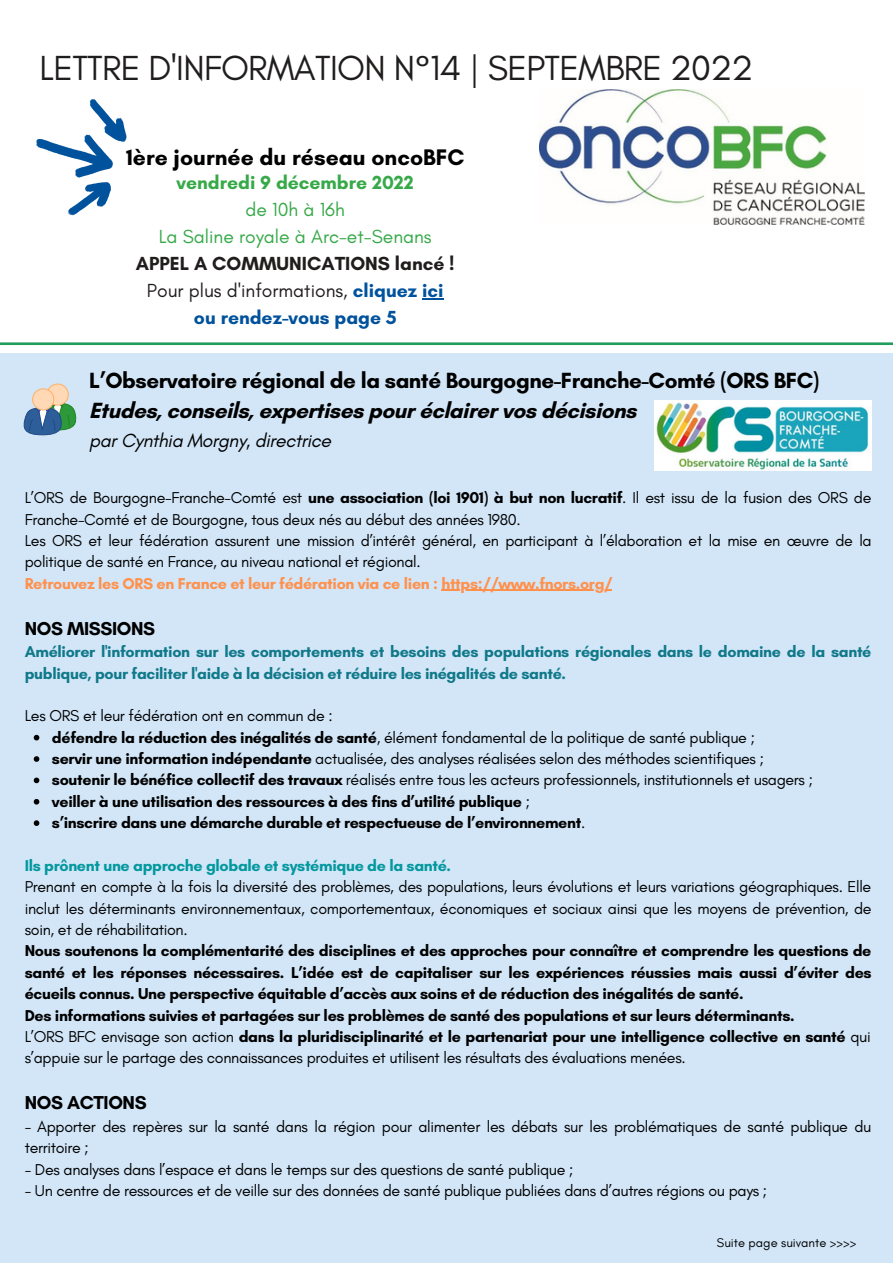
<style>
.page{position:relative;width:893px;height:1264px;background:#fff}
.page>*{position:absolute;margin:0;border:0;box-sizing:border-box;transform-origin:0 0}
.t1{font:35.55px "Glacial Indifference";letter-spacing:-.02em;color:#201d1d}
.t2{font:700 22.95px "Glacial Indifference";color:#000}
.t3{font:700 22.35px/30.3px "Glacial Indifference";letter-spacing:-.02em;color:#000}
.t4{font:700 19.35px/27px "Glacial Indifference";color:#00529c;text-align:center}
.t5{font:19.35px/27px "Glacial Indifference";color:#36a948;text-align:center}
.t6{font:italic 19.35px "Glacial Indifference";letter-spacing:-.02em;color:#000}
.t7{font:700 19.35px "Glacial Indifference";color:#36a948}
.t8{font:700 19.05px "Glacial Indifference";letter-spacing:-.02em;color:#000}
.t9{font:700 16.05px/21.3px "Glacial Indifference";letter-spacing:-.02em;color:#000}
.t10{font:16.05px/21.3px "Glacial Indifference";letter-spacing:-.02em;color:#000}
.t11{font:700 16.05px/21.3px "Glacial Indifference";letter-spacing:-.02em;color:#107989}
.t12{font:700 16.05px "Glacial Indifference";letter-spacing:-.02em;color:#ff914d}
.t13{font:700 16.05px "Glacial Indifference";letter-spacing:-.02em;color:#03989e}
.t14{font:12.9px "Glacial Indifference";color:#000}
.s1{color:#211d1d}
.s2{font-weight:400;color:#211d1d}
.s3{font-weight:700}
.s4{font-weight:400}
</style>
<div class="page">
<svg style="left:0;top:342px;width:892px;height:3px;background:#3eaa72"></svg>
<div style="left:0;top:353px;width:892px;height:909px;background:#d2e6f8"></div>
<div style="left:47px;top:384px;width:21px;height:21px;background:#ffd9b5;border-radius:50%"></div>
<div style="left:47px;top:383px;width:22px;height:22px;border:1px solid #ffb068;border-radius:50%"></div>
<svg style="left:23px;top:398px;width:54px;height:37px"></svg>
<div style="left:33px;top:389px;width:21px;height:21px;background:#ffd9b5;border-radius:50%"></div>
<div style="left:32px;top:388px;width:22px;height:22px;border:1px solid #ffb068;border-radius:50%"></div>
<img style="left:539px;top:89px;width:325px;height:135px">
<img style="left:654px;top:400px;width:217px;height:71px">
<svg style="left:36px;top:99px;width:91px;height:117px"></svg>
<svg style="left:34px;top:734px;width:5px;height:6px"></svg>
<svg style="left:34px;top:756px;width:5px;height:5px"></svg>
<svg style="left:34px;top:777px;width:5px;height:6px"></svg>
<svg style="left:34px;top:799px;width:5px;height:5px"></svg>
<svg style="left:34px;top:820px;width:5px;height:6px"></svg>
<hr style="left:441px;top:589px;width:171px;height:2px;background:#ff914d">
<svg style="left:422px;top:298px;width:21px;height:1px"></svg>
<h1 class="t1" style="left:40px;top:46px;width:715px">LETTRE D'INFORMATION N°14 | SEPTEMBRE 2022</h1>
<h2 class="t2" style="left:126px;top:143px;width:340px">1ère journée du réseau oncoBFC</h2>
<p class="t7" style="left:177px;top:170px;width:239px">vendredi 9 décembre 2022</p>
<p class="t5" style="left:159px;top:196px;width:274px">de 10h à 16h<br>La Saline royale à Arc-et-Senans</p>
<p class="t4" style="left:136px;top:249px;width:320px"><span class="s1">APPEL A COMMUNICATIONS lancé !<br></span><span class="s2">Pour plus d'informations,</span> cliquez ici ou rendez-vous page 5</p>
<h3 class="t3" style="left:89px;top:365px;width:731px">L’Observatoire régional de la santé Bourgogne-Franche-Comté (ORS BFC)<br>Etudes, conseils, expertises pour éclairer vos décisions</h3>
<p class="t6" style="left:89px;top:428px;width:243px">par Cynthia Morgny, directrice</p>
<p class="t10" style="left:25px;top:487px;width:848px">L’ORS de Bourgogne-Franche-Comté est <span class="s3">une association (loi 1901) à but non lucratif</span>. Il est issu de la fusion des ORS de Franche-Comté et de Bourgogne, tous deux nés au début des années 1980.<br>Les ORS et leur fédération assurent une mission d’intérêt général, en participant à l’élaboration et la mise en œuvre de la politique de santé en France, au niveau national et régional.</p>
<p class="t12" style="left:25px;top:573px;width:589px">Retrouvez les ORS en France et leur fédération via ce lien : https://www.fnors.org/</p>
<p class="t8" style="left:25px;top:616px;width:132px">NOS MISSIONS</p>
<p class="t11" style="left:25px;top:641px;width:848px">Améliorer l'information sur les comportements et besoins des populations régionales dans le domaine de la santé publique, pour faciliter l'aide à la décision et réduire les inégalités de santé.</p>
<p class="t10" style="left:25px;top:705px;width:309px">Les ORS et leur fédération ont en commun de :</p>
<p class="t9" style="left:52px;top:726px;width:762px">défendre la réduction des inégalités de santé<span class="s4">, élément fondamental de la politique de santé publique ;<br></span>servir une information indépendante <span class="s4">actualisée, des analyses réalisées selon des méthodes scientifiques ; </span>soutenir le bénéfice collectif des travaux <span class="s4">réalisés entre tous les acteurs professionnels, institutionnels et usagers ; </span>veiller à une utilisation des ressources à des fins d’utilité publique <span class="s4">;<br></span>s’inscrire dans une démarche durable et respectueuse de l’environnement<span class="s4">.</span></p>
<p class="t13" style="left:25px;top:855px;width:428px">Ils prônent une approche globale et systémique de la santé.</p>
<p class="t10" style="left:25px;top:876px;width:848px;text-align:justify">Prenant en compte à la fois la diversité des problèmes, des populations, leurs évolutions et leurs variations géographiques. Elle inclut les déterminants environnementaux, comportementaux, économiques et sociaux ainsi que les moyens de prévention, de soin, et de réhabilitation.</p>
<p class="t9" style="left:25px;top:940px;width:848px">Nous soutenons la complémentarité des disciplines et des approches pour connaître et comprendre les questions de santé et les réponses nécessaires. L’idée est de capitaliser sur les expériences réussies mais aussi d’éviter des écueils connus. Une perspective équitable d’accès aux soins et de réduction des inégalités de santé.<br>Des informations suivies et partagées sur les problèmes de santé des populations et sur leurs déterminants.<br><span class="s4">L’ORS BFC envisage son action</span> dans la pluridisciplinarité et le partenariat pour une intelligence collective en santé <span class="s4">qui s’appuie sur le partage des connaissances produites et utilisent les résultats des évaluations menées.</span></p>
<p class="t8" style="left:25px;top:1091px;width:123px">NOS ACTIONS</p>
<p class="t10" style="left:25px;top:1115px;width:848px">- Apporter des repères sur la santé dans la région pour alimenter les débats sur les problématiques de santé publique du territoire ;</p>
<p class="t10" style="left:25px;top:1158px;width:550px">- Des analyses dans l’espace et dans le temps sur des questions de santé publique ;</p>
<p class="t10" style="left:25px;top:1179px;width:744px">- Un centre de ressources et de veille sur des données de santé publique publiées dans d’autres régions ou pays ;</p>
<p class="t14" style="left:717px;top:1234px;width:141px">Suite page suivante &gt;&gt;&gt;&gt;</p>
</div>
